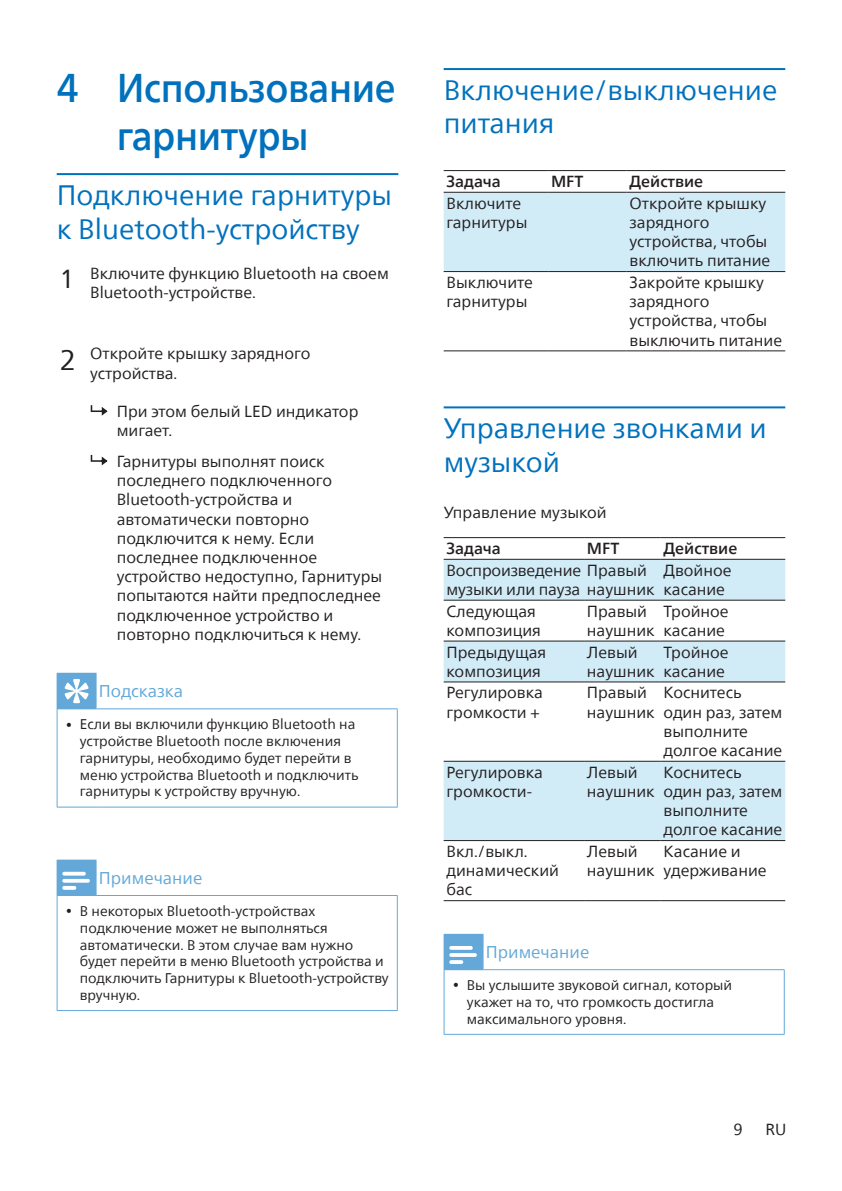
<style>
.page{position:relative;width:842px;height:1191px;background:#fff}
.page>*{position:absolute;margin:0;border:0;box-sizing:border-box;transform-origin:0 0}
.t1{font:500 40px/48px "Neue Frutiger World";letter-spacing:-.01em;color:#0071bd;scale:.93 1}
.Heading_2{font:28px/33.6px "Neue Frutiger World";color:#0071bd}
.Body_Text{font:28px "Neue Frutiger World";color:#231f20}
.Body_Text-2{font:26px "Neue Frutiger World";color:#231f20}
.Danger_style{font:17px "Neue Frutiger World";color:#63a8d8}
.Body_Text-3{font:16px/19.2px "Neue Frutiger World";color:#231f20}
.Body_Text-4{font:500 16px "Neue Frutiger World";color:#231f20}
.t2{font:16px "Neue Frutiger World";color:#231f20}
.t3{font:14px/16.8px "Neue Frutiger World";color:#231f20}
</style>
<div class="page">
<hr style="left:57px;top:173px;width:341px;height:2px;background:#0071bd">
<svg style="left:91px;top:405px;width:17px;height:10px"></svg>
<svg style="left:91px;top:455px;width:17px;height:10px"></svg>
<div style="left:57px;top:673px;width:39px;height:36px;background:#63a8d8"></div>
<hr style="left:397px;top:709px;width:1px;height:97px;background:#63a8d8">
<hr style="left:96px;top:673px;width:1px;height:35px;background:#63a8d8">
<hr style="left:96px;top:708px;width:302px;height:1px;background:#63a8d8">
<hr style="left:57px;top:709px;width:1px;height:97px;background:#63a8d8">
<hr style="left:57px;top:806px;width:39px;height:1px;background:#63a8d8">
<hr style="left:96px;top:806px;width:302px;height:1px;background:#63a8d8">
<svg style="left:65px;top:679px;width:23px;height:24px"></svg>
<div style="left:57px;top:860px;width:39px;height:35px;background:#63a8d8"></div>
<hr style="left:397px;top:896px;width:1px;height:114px;background:#63a8d8">
<hr style="left:57px;top:859px;width:40px;height:1px;background:#63a8d8">
<hr style="left:96px;top:860px;width:1px;height:35px;background:#63a8d8">
<hr style="left:57px;top:895px;width:39px;height:1px;background:#63a8d8">
<hr style="left:96px;top:895px;width:302px;height:1px;background:#63a8d8">
<hr style="left:57px;top:895px;width:1px;height:115px;background:#63a8d8">
<hr style="left:57px;top:1010px;width:39px;height:1px;background:#63a8d8">
<hr style="left:96px;top:1010px;width:302px;height:1px;background:#63a8d8">
<svg style="left:62px;top:871px;width:28px;height:18px"></svg>
<hr style="left:444px;top:68px;width:341px;height:2px;background:#0071bd">
<hr style="left:444px;top:406px;width:341px;height:2px;background:#0071bd">
<div style="left:444px;top:193px;width:341px;height:78px;background:#d1ebf7"></div>
<hr style="left:444px;top:170px;width:104px;height:1px;background:#231f20">
<hr style="left:548px;top:170px;width:79px;height:1px;background:#231f20">
<hr style="left:627px;top:170px;width:158px;height:1px;background:#231f20">
<hr style="left:444px;top:192px;width:104px;height:1px;background:#231f20">
<hr style="left:548px;top:192px;width:79px;height:1px;background:#231f20">
<hr style="left:627px;top:192px;width:158px;height:1px;background:#231f20">
<hr style="left:444px;top:271px;width:104px;height:1px;background:#231f20">
<hr style="left:548px;top:271px;width:79px;height:1px;background:#231f20">
<hr style="left:627px;top:271px;width:158px;height:1px;background:#231f20">
<hr style="left:444px;top:350px;width:104px;height:1px;background:#231f20">
<hr style="left:548px;top:350px;width:79px;height:1px;background:#231f20">
<hr style="left:627px;top:350px;width:158px;height:1px;background:#231f20">
<div style="left:444px;top:560px;width:341px;height:40px;background:#d1ebf7"></div>
<div style="left:444px;top:641px;width:341px;height:40px;background:#d1ebf7"></div>
<div style="left:444px;top:762px;width:341px;height:78px;background:#d1ebf7"></div>
<hr style="left:444px;top:537px;width:140px;height:1px;background:#231f20">
<hr style="left:584px;top:537px;width:77px;height:1px;background:#231f20">
<hr style="left:661px;top:537px;width:124px;height:1px;background:#231f20">
<hr style="left:444px;top:559px;width:140px;height:1px;background:#231f20">
<hr style="left:584px;top:559px;width:77px;height:1px;background:#231f20">
<hr style="left:661px;top:559px;width:124px;height:1px;background:#231f20">
<hr style="left:444px;top:600px;width:140px;height:1px;background:#231f20">
<hr style="left:584px;top:600px;width:77px;height:1px;background:#231f20">
<hr style="left:661px;top:600px;width:124px;height:1px;background:#231f20">
<hr style="left:444px;top:640px;width:140px;height:1px;background:#231f20">
<hr style="left:584px;top:640px;width:77px;height:1px;background:#231f20">
<hr style="left:661px;top:640px;width:124px;height:1px;background:#231f20">
<hr style="left:444px;top:681px;width:140px;height:1px;background:#231f20">
<hr style="left:584px;top:681px;width:77px;height:1px;background:#231f20">
<hr style="left:661px;top:681px;width:124px;height:1px;background:#231f20">
<hr style="left:444px;top:900px;width:140px;height:1px;background:#231f20">
<hr style="left:584px;top:900px;width:77px;height:1px;background:#231f20">
<hr style="left:661px;top:900px;width:124px;height:1px;background:#231f20">
<hr style="left:444px;top:761px;width:140px;height:1px;background:#231f20">
<hr style="left:584px;top:761px;width:77px;height:1px;background:#231f20">
<hr style="left:661px;top:761px;width:124px;height:1px;background:#231f20">
<hr style="left:444px;top:840px;width:140px;height:1px;background:#231f20">
<hr style="left:584px;top:840px;width:77px;height:1px;background:#231f20">
<hr style="left:661px;top:840px;width:124px;height:1px;background:#231f20">
<div style="left:444px;top:934px;width:39px;height:35px;background:#63a8d8"></div>
<hr style="left:784px;top:970px;width:1px;height:63px;background:#63a8d8">
<hr style="left:444px;top:969px;width:39px;height:1px;background:#63a8d8">
<hr style="left:483px;top:969px;width:301px;height:1px;background:#63a8d8">
<hr style="left:444px;top:969px;width:1px;height:64px;background:#63a8d8">
<hr style="left:444px;top:1033px;width:39px;height:1px;background:#63a8d8">
<hr style="left:483px;top:1033px;width:301px;height:1px;background:#63a8d8">
<svg style="left:449px;top:946px;width:28px;height:18px"></svg>
<p class="t1" style="left:117px;top:64px;width:301px;text-indent:-60px">4 Использование гарнитуры</p>
<p class="Heading_2" style="left:57px;top:179px;width:337px">Подключение гарнитуры к Bluetooth-устройству</p>
<p class="Body_Text-2" style="left:60px;top:258px;width:17px">1</p>
<p class="Body_Text-3" style="left:90px;top:264px;width:300px">Включите функцию Bluetooth на своем<br>Bluetooth-устройстве.</p>
<p class="Body_Text" style="left:60px;top:338px;width:18px">2</p>
<p class="Body_Text-3" style="left:90px;top:344px;width:222px">Откройте крышку зарядного устройства.</p>
<p class="Body_Text-3" style="left:117px;top:402px;width:243px">При этом белый LED индикатор мигает.</p>
<p class="Body_Text-3" style="left:117px;top:452px;width:267px">Гарнитуры выполнят поиск последнего подключенного<br>Bluetooth-устройства и автоматически повторно подключится к нему. Если последнее подключенное устройство недоступно, Гарнитуры попытаются найти предпоследнее подключенное устройство и повторно подключиться к нему.</p>
<p class="Danger_style" style="left:99px;top:677px;width:86px">Подсказка</p>
<p class="t3" style="left:80px;top:716px;width:280px">Если вы включили функцию Bluetooth на устройстве Bluetooth после включения гарнитуры, необходимо будет перейти в меню устройства Bluetooth и подключить гарнитуры к устройству вручную.</p>
<p class="Danger_style" style="left:99px;top:864px;width:105px">Примечание</p>
<p class="t3" style="left:80px;top:902px;width:310px">В некоторых Bluetooth-устройствах подключение может не выполняться автоматически. В этом случае вам нужно будет перейти в меню Bluetooth устройства и подключить Гарнитуры к Bluetooth-устройству вручную.</p>
<p class="Heading_2" style="left:444px;top:74px;width:335px">Включение/выключение питания</p>
<p class="Body_Text-4" style="left:446px;top:168px;width:56px">Задача</p>
<p class="Body_Text-4" style="left:551px;top:168px;width:34px">MFT</p>
<p class="Body_Text-4" style="left:629px;top:168px;width:75px">Действие</p>
<p class="Body_Text-3" style="left:446px;top:194px;width:82px">Включите гарнитуры</p>
<p class="Body_Text-3" style="left:629px;top:194px;width:142px">Откройте крышку зарядного устройства, чтобы включить питание</p>
<p class="Body_Text-3" style="left:446px;top:273px;width:88px">Выключите гарнитуры</p>
<p class="Body_Text-3" style="left:629px;top:273px;width:154px">Закройте крышку зарядного устройства, чтобы выключить питание</p>
<p class="Heading_2" style="left:444px;top:412px;width:324px">Управление звонками и музыкой</p>
<p class="Body_Text-3" style="left:444px;top:503px;width:165px">Управление музыкой</p>
<p class="Body_Text-4" style="left:446px;top:535px;width:56px">Задача</p>
<p class="Body_Text-4" style="left:587px;top:535px;width:34px">MFT</p>
<p class="Body_Text-4" style="left:663px;top:535px;width:75px">Действие</p>
<p class="Body_Text-3" style="left:446px;top:560px;width:210px">Воспроизведение Правый музыки или пауза наушник</p>
<p class="Body_Text-3" style="left:663px;top:560px;width:69px">Двойное касание</p>
<p class="Body_Text-3" style="left:446px;top:601px;width:96px">Следующая композиция</p>
<p class="Body_Text-3" style="left:587px;top:601px;width:69px">Правый наушник</p>
<p class="Body_Text-3" style="left:663px;top:601px;width:67px">Тройное касание</p>
<p class="Body_Text-3" style="left:446px;top:642px;width:101px">Предыдущая композиция</p>
<p class="Body_Text-3" style="left:587px;top:642px;width:69px">Левый наушник</p>
<p class="Body_Text-3" style="left:663px;top:642px;width:67px">Тройное касание</p>
<p class="Body_Text-3" style="left:446px;top:683px;width:98px">Регулировка громкости +</p>
<p class="Body_Text-3" style="left:587px;top:683px;width:69px">Правый наушник</p>
<p class="Body_Text-3" style="left:663px;top:683px;width:120px">Коснитесь один раз, затем выполните долгое касание</p>
<p class="Body_Text-3" style="left:446px;top:762px;width:98px">Регулировка громкости-</p>
<p class="Body_Text-3" style="left:587px;top:762px;width:69px">Левый наушник</p>
<p class="Body_Text-3" style="left:663px;top:762px;width:120px">Коснитесь один раз, затем выполните долгое касание</p>
<p class="Body_Text-3" style="left:446px;top:842px;width:114px">Вкл./выкл. динамический бас</p>
<p class="Body_Text-3" style="left:587px;top:842px;width:69px">Левый наушник</p>
<p class="Body_Text-3" style="left:663px;top:842px;width:105px">Касание и удерживание</p>
<p class="Danger_style" style="left:486px;top:938px;width:105px">Примечание</p>
<p class="t3" style="left:467px;top:977px;width:267px">Вы услышите звуковой сигнал, который укажет на то, что громкость достигла максимального уровня.</p>
<p class="t2" style="left:733px;top:1117px;width:11px">9</p>
<p class="t2" style="left:765px;top:1117px;width:22px">RU</p>
</div>
